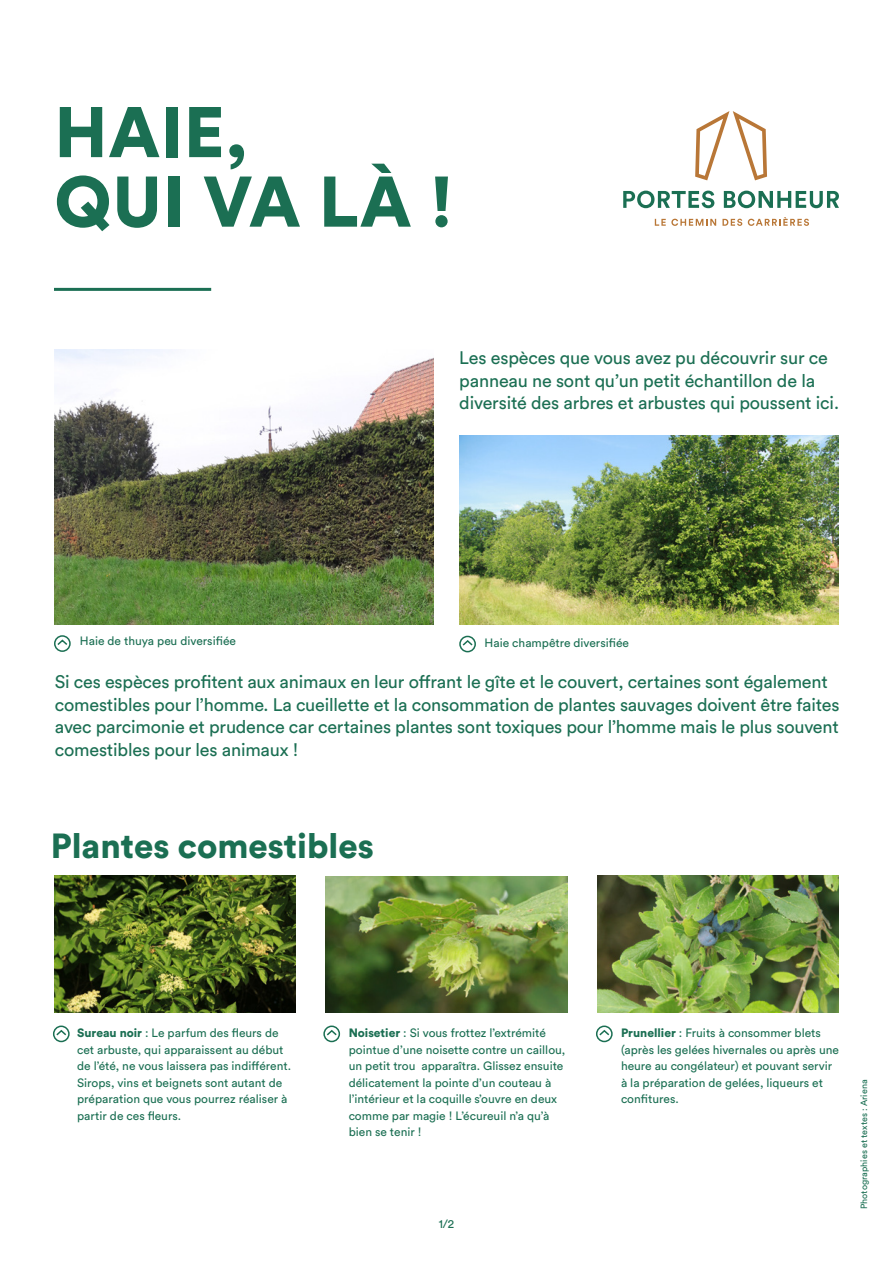
<style>
.page{position:relative;width:893px;height:1263px;background:#fff}
.page>*{position:absolute;margin:0;border:0;box-sizing:border-box;transform-origin:0 0}
.t1{font:900 70.65px "Circular Std";letter-spacing:.01em;color:#1b6f53}
.t2{font:900 34.5px "Circular Std";color:#1b6f53}
.t3{font:18px/22.5px "Circular Std";letter-spacing:-.01em;color:#1b6f53}
.t4{font:12px/16.5px "Circular Std";color:#1b6f53}
.t5{font:9px "Circular Std";color:#1b6f53}
.s1{font-weight:900}
</style>
<div class="page">
<hr style="left:54px;top:288px;width:157px;height:3px;background:#1b6f53">
<img style="left:459px;top:436px;width:380px;height:188px">
<svg style="left:462px;top:639px;width:11px;height:7px"></svg>
<div style="left:459px;top:636px;width:17px;height:16px;border:2px solid #1b6f53;border-radius:50%"></div>
<svg style="left:57px;top:638px;width:11px;height:7px"></svg>
<div style="left:54px;top:635px;width:17px;height:17px;border:2px solid #1b6f53;border-radius:50%"></div>
<svg style="left:56px;top:1029px;width:11px;height:7px"></svg>
<div style="left:53px;top:1025px;width:17px;height:17px;border:2px solid #1b6f53;border-radius:50%"></div>
<svg style="left:326px;top:1029px;width:11px;height:7px"></svg>
<div style="left:323px;top:1025px;width:17px;height:17px;border:2px solid #1b6f53;border-radius:50%"></div>
<svg style="left:599px;top:1029px;width:11px;height:7px"></svg>
<div style="left:596px;top:1025px;width:17px;height:17px;border:2px solid #1b6f53;border-radius:50%"></div>
<svg style="left:695px;top:111px;width:72px;height:69px"></svg>
<svg style="left:623px;top:191px;width:216px;height:17px"></svg>
<svg style="left:655px;top:219px;width:61px;height:7px"></svg>
<svg style="left:722px;top:219px;width:20px;height:7px"></svg>
<svg style="left:748px;top:217px;width:61px;height:9px"></svg>
<img style="left:55px;top:350px;width:379px;height:274px">
<img style="left:54px;top:876px;width:242px;height:137px">
<img style="left:597px;top:876px;width:242px;height:136px">
<img style="left:325px;top:876px;width:242px;height:137px">
<p class="t1" style="left:54px;top:85px;width:195px">HAIE,</p>
<p class="t1" style="left:54px;top:155px;width:401px">QUI VA LÀ !</p>
<p class="t3" style="left:459px;top:347px;width:381px">Les espèces que vous avez pu découvrir sur ce panneau ne sont qu’un petit échantillon de la diversité des arbres et arbustes qui poussent ici.</p>
<p class="t4" style="left:80px;top:632px;width:158px">Haie de thuya peu diversifiée</p>
<p class="t4" style="left:485px;top:634px;width:146px">Haie champêtre diversifiée</p>
<p class="t3" style="left:55px;top:671px;width:786px">Si ces espèces profitent aux animaux en leur offrant le gîte et le couvert, certaines sont également comestibles pour l’homme. La cueillette et la consommation de plantes sauvages doivent être faites avec parcimonie et prudence car certaines plantes sont toxiques pour l’homme mais le plus souvent comestibles pour les animaux !</p>
<p class="t2" style="left:51px;top:823px;width:324px">Plantes comestibles</p>
<p class="t4" style="left:77px;top:1025px;width:215px"><span class="s1">Sureau noir</span> : Le parfum des fleurs de cet arbuste, qui apparaissent au début de l’été, ne vous laissera pas indifférent.<br>Sirops, vins et beignets sont autant de préparation que vous pourrez réaliser à partir de ces fleurs.</p>
<p class="t4" style="left:349px;top:1025px;width:218px"><span class="s1">Noisetier</span> : Si vous frottez l’extrémité pointue d’une noisette contre un caillou, un petit trou apparaîtra. Glissez ensuite délicatement la pointe d’un couteau à l’intérieur et la coquille s’ouvre en deux comme par magie ! L’écureuil n’a qu’à bien se tenir !</p>
<p class="t4" style="left:621px;top:1025px;width:219px"><span class="s1">Prunellier</span> : Fruits à consommer blets (après les gelées hivernales ou après une heure au congélateur) et pouvant servir à la préparation de gelées, liqueurs et confitures.</p>
<p class="t4" style="left:439px;top:1216px;width:17px">1/2</p>
<p class="t5" style="left:859px;top:1209px;width:131px;rotate:-90deg">Photographies et textes : Ariena</p>
</div>
